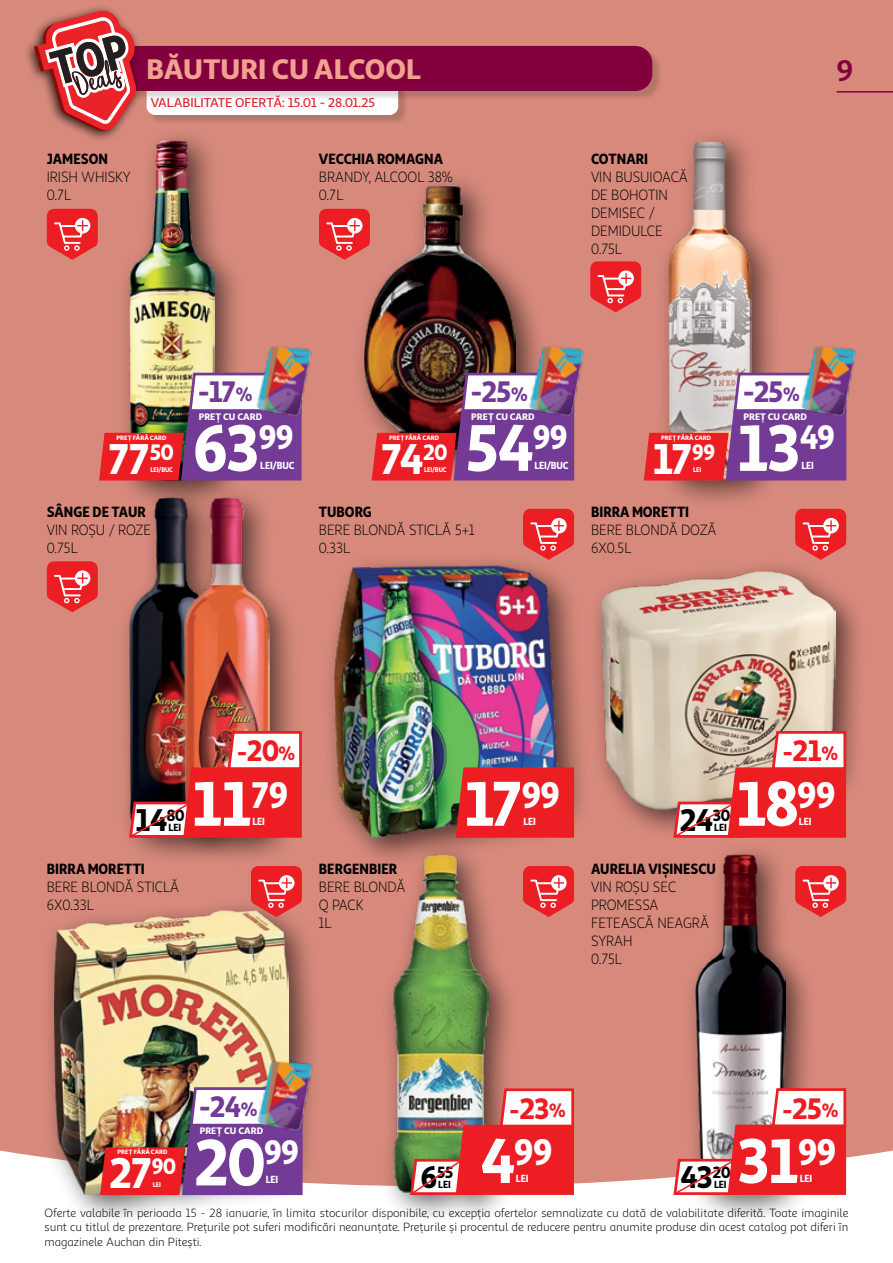
<style>
.page{position:relative;width:893px;height:1263px;background:#fff}
.page>*{position:absolute;margin:0;border:0;box-sizing:border-box;transform-origin:0 0}
.t1{font:900 66px "Sana Sans Alt";letter-spacing:-.04em;color:#fff;scale:.9 1}
.t2{font:900 63.6px "Sana Sans Alt";letter-spacing:-.025em;color:#fff;scale:.9 1}
.t3{font:900 43.5px "Sana Sans Alt";letter-spacing:-.06em;color:#fff;scale:.9 1}
.t4{font:900 37.5px "Sana Sans Alt";color:#fff;scale:.9 1}
.t5{font:900 31.65px "Sana Sans Alt";color:#000;scale:.9 1}
.t6{font:900 30px "Sana Sans Alt";letter-spacing:-.065em;color:#733a96;scale:.9 1}
.t7{font:900 30px "Sana Sans Alt";letter-spacing:-.045em;color:#ed1d24;scale:.9 1}
.t8{font:700 30px "Sana Sans Alt";color:#83003f}
.t9{font:900 28.5px "Sana Sans Alt";color:#f1a18f}
.t10{font:900 16.5px "Sana Sans Alt";color:#000;scale:.9 1}
.t11{font:15px/18px "Sana Sans Alt";color:#000;scale:.9 1}
.t12{font:900 15px "Sana Sans Alt";color:#000;scale:.9 1}
.t13{font:500 12.9px "Sana Sans Alt";letter-spacing:-.01em;color:#d92632}
.t14{font:12px/14.4px "Sana Sans Alt";letter-spacing:-.005em;color:#000;text-align:justify}
.t15{font:900 10.5px "Sana Sans Alt";letter-spacing:-.02em;color:#fff;scale:.9 1}
.t16{font:900 10.5px "Sana Sans Alt";letter-spacing:-.02em;color:#000;scale:.9 1}
.t17{font:900 9.6px "Sana Sans Alt";color:#fff}
.t18{font:900 6.9px "Sana Sans Alt";letter-spacing:-.02em;color:#fff;scale:.9 1}
.t19{font:900 6.45px "Sana Sans Alt";color:#fff}
.s1{font-size:19.5px}
.s2{font-size:26.25px}
.s3{font-size:63.45px}
.s4{font-size:31.65px}
</style>
<div class="page">
<div style="left:0;top:0;width:893px;height:1186px;background:#d78a7c"></div>
<div style="left:148px;top:83px;width:260px;height:42px;background:#000;opacity:.15"></div>
<div style="left:147px;top:81px;width:251px;height:34px;background:#fff;border-radius:9px"></div>
<div style="left:123px;top:48px;width:540px;height:53px;background:#000;opacity:.15"></div>
<div style="left:121px;top:46px;width:531px;height:45px;background:#83003f;border-radius:17px"></div>
<div style="left:23px;top:4px;width:120px;height:138px;background:#000;opacity:.75"></div>
<svg style="left:34px;top:11px;width:102px;height:120px;background:#c16563"></svg>
<hr style="left:837px;top:91px;width:56px;height:2px;background:#83003f">
<div style="left:116px;top:126px;width:129px;height:386px;background:#000;opacity:.6"></div>
<img style="left:129px;top:140px;width:85px;height:231px">
<div style="left:655px;top:127px;width:127px;height:383px;background:#000;opacity:.6"></div>
<img style="left:667px;top:140px;width:85px;height:231px">
<div style="left:116px;top:484px;width:130px;height:382px;background:#000;opacity:.6"></div>
<img style="left:130px;top:498px;width:42px;height:231px">
<div style="left:172px;top:484px;width:129px;height:382px;background:#000;opacity:.6"></div>
<img style="left:185px;top:498px;width:84px;height:231px">
<div style="left:351px;top:172px;width:197px;height:310px;background:#000;opacity:.6"></div>
<img style="left:365px;top:186px;width:151px;height:264px">
<div style="left:379px;top:842px;width:140px;height:383px;background:#000;opacity:.6"></div>
<img style="left:392px;top:869px;width:96px;height:326px">
<div style="left:682px;top:841px;width:136px;height:384px;background:#000;opacity:.6"></div>
<img style="left:695px;top:855px;width:91px;height:231px">
<div style="left:321px;top:552px;width:269px;height:317px;background:#000;opacity:.6"></div>
<img style="left:334px;top:566px;width:225px;height:272px">
<div style="left:587px;top:557px;width:280px;height:284px;background:#000;opacity:.6"></div>
<img style="left:601px;top:571px;width:235px;height:239px">
<div style="left:40px;top:896px;width:280px;height:330px;background:#000;opacity:.6"></div>
<img style="left:55px;top:910px;width:234px;height:285px">
<svg style="left:644px;top:371px;width:204px;height:109px;background:#b36a8f"></svg>
<img style="left:796px;top:338px;width:65px;height:83px">
<div style="left:455px;top:767px;width:119px;height:71px;background:#ed1d24"></div>
<img style="left:128px;top:729px;width:175px;height:110px">
<svg style="left:672px;top:729px;width:175px;height:110px"></svg>
<img style="left:409px;top:1087px;width:166px;height:109px">
<svg style="left:672px;top:1086px;width:175px;height:110px"></svg>
<svg style="left:46px;top:209px;width:52px;height:51px;background:#eb4d4f"></svg>
<svg style="left:46px;top:561px;width:52px;height:51px;background:#eb4c4f"></svg>
<svg style="left:523px;top:509px;width:51px;height:51px;background:#eb4c4e"></svg>
<svg style="left:251px;top:866px;width:51px;height:51px;background:#ea4c4e"></svg>
<svg style="left:523px;top:866px;width:51px;height:51px;background:#eb4b4e"></svg>
<svg style="left:795px;top:866px;width:51px;height:51px;background:#eb4b4e"></svg>
<svg style="left:795px;top:509px;width:51px;height:51px;background:#eb4c4e"></svg>
<svg style="left:319px;top:209px;width:51px;height:51px;background:#eb4c4e"></svg>
<svg style="left:590px;top:261px;width:52px;height:51px;background:#eb4c4f"></svg>
<svg style="left:99px;top:371px;width:204px;height:109px;background:#ab637e"></svg>
<img style="left:252px;top:338px;width:64px;height:83px">
<svg style="left:372px;top:371px;width:204px;height:109px;background:#8f4266"></svg>
<img style="left:524px;top:338px;width:65px;height:83px">
<img style="left:100px;top:1085px;width:204px;height:110px">
<img style="left:253px;top:1053px;width:64px;height:82px">
<h3 class="t9" style="left:147px;top:46px;width:276px">BĂUTURI CU ALCOOL</h3>
<p class="t13" style="left:151px;top:93px;width:226px">VALABILITATE OFERTĂ: 15.01 - 28.01.25</p>
<p class="t12" style="left:47px;top:147px;width:70px">JAMESON</p>
<p class="t11" style="left:47px;top:168px;width:95px">IRISH WHISKY<br>0.7L</p>
<p class="t12" style="left:319px;top:147px;width:140px">VECCHIA ROMAGNA</p>
<p class="t11" style="left:319px;top:168px;width:150px">BRANDY, ALCOOL 38%<br>0.7L</p>
<p class="t12" style="left:591px;top:147px;width:65px">COTNARI</p>
<p class="t11" style="left:591px;top:168px;width:109px">VIN BUSUIOACĂ<br>DE BOHOTIN<br>DEMISEC /<br>DEMIDULCE<br>0.75L</p>
<h3 class="t8" style="left:837px;top:51px;width:18px">9</h3>
<h3 class="t6" style="left:198px;top:368px;width:62px">-17<span class="s1">%</span></h3>
<p class="t17" style="left:199px;top:409px;width:65px">PREȚ CU CARD</p>
<h3 class="t6" style="left:471px;top:368px;width:65px">-25<span class="s1">%</span></h3>
<p class="t17" style="left:471px;top:409px;width:65px">PREȚ CU CARD</p>
<h3 class="t6" style="left:743px;top:368px;width:65px">-25<span class="s1">%</span></h3>
<p class="t17" style="left:743px;top:409px;width:65px">PREȚ CU CARD</p>
<p class="t19" style="left:116px;top:432px;width:52px">PREȚ FĂRĂ CARD</p>
<h3 class="t3" style="left:108px;top:424px;width:75px">77<sup>50</sup></h3>
<p class="t18" style="left:150px;top:464px;width:27px">LEI/BUC</p>
<h1 class="t1" style="left:193px;top:395px;width:113px">63<sup>99</sup></h1>
<p class="t15" style="left:260px;top:457px;width:40px">LEI/BUC</p>
<p class="t19" style="left:389px;top:432px;width:52px">PREȚ FĂRĂ CARD</p>
<h3 class="t3" style="left:380px;top:424px;width:76px">74<sup>20</sup></h3>
<p class="t18" style="left:424px;top:464px;width:27px">LEI/BUC</p>
<h1 class="t1" style="left:465px;top:395px;width:116px">54<sup>99</sup></h1>
<p class="t15" style="left:534px;top:457px;width:40px">LEI/BUC</p>
<p class="t19" style="left:661px;top:432px;width:52px">PREȚ FĂRĂ CARD</p>
<h3 class="t3" style="left:653px;top:424px;width:71px">17<sup>99</sup></h3>
<p class="t18" style="left:693px;top:464px;width:11px">LEI</p>
<h1 class="t1" style="left:737px;top:395px;width:110px">13<sup>49</sup></h1>
<p class="t15" style="left:801px;top:457px;width:15px">LEI</p>
<p class="t12" style="left:47px;top:500px;width:112px">SÂNGE DE TAUR</p>
<p class="t11" style="left:47px;top:521px;width:117px">VIN ROȘU / ROZE<br>0.75L</p>
<p class="t12" style="left:319px;top:500px;width:60px">TUBORG</p>
<p class="t11" style="left:319px;top:521px;width:175px">BERE BLONDĂ STICLĂ 5+1<br>0.33L</p>
<p class="t12" style="left:591px;top:500px;width:111px">BIRRA MORETTI</p>
<p class="t11" style="left:591px;top:521px;width:141px">BERE BLONDĂ DOZĂ<br>6X0.5L</p>
<h3 class="t7" style="left:237px;top:727px;width:66px"><span class="s2">-</span>20<span class="s1">%</span></h3>
<h2 class="t2" style="left:192px;top:753px;width:108px">11<sup>79</sup></h2>
<h3 class="t5" style="left:135px;top:795px;width:56px">14<sup>80</sup></h3>
<p class="t15" style="left:252px;top:813px;width:15px">LEI</p>
<p class="t16" style="left:169px;top:819px;width:15px">LEI</p>
<p class="t12" style="left:47px;top:857px;width:111px">BIRRA MORETTI</p>
<p class="t11" style="left:47px;top:878px;width:149px">BERE BLONDĂ STICLĂ<br>6X0.33L</p>
<p class="t12" style="left:319px;top:857px;width:89px">BERGENBIER</p>
<p class="t11" style="left:319px;top:878px;width:98px">BERE BLONDĂ<br>Q PACK<br>1L</p>
<h2 class="t2" style="left:465px;top:753px;width:108px">17<sup>99</sup></h2>
<p class="t15" style="left:523px;top:813px;width:15px">LEI</p>
<h3 class="t7" style="left:783px;top:727px;width:63px"><span class="s2">-</span>21<span class="s1">%</span></h3>
<h2 class="t2" style="left:737px;top:753px;width:111px">18<sup>99</sup></h2>
<h3 class="t5" style="left:680px;top:795px;width:58px">24<sup>30</sup></h3>
<p class="t15" style="left:799px;top:813px;width:15px">LEI</p>
<p class="t16" style="left:714px;top:819px;width:15px">LEI</p>
<p class="t12" style="left:591px;top:857px;width:140px">AURELIA VIȘINESCU</p>
<p class="t11" style="left:591px;top:878px;width:132px">VIN ROȘU SEC<br>PROMESSA<br>FETEASCĂ NEAGRĂ<br>SYRAH<br>0.75L</p>
<h3 class="t6" style="left:199px;top:1083px;width:66px">-24<span class="s1">%</span></h3>
<p class="t17" style="left:200px;top:1123px;width:65px">PREȚ CU CARD</p>
<h3 class="t7" style="left:782px;top:1084px;width:64px"><span class="s2">-</span>25<span class="s1">%</span></h3>
<h2 class="t2" style="left:736px;top:1110px;width:113px">31<sup>99</sup></h2>
<h3 class="t7" style="left:510px;top:1084px;width:64px"><span class="s2">-</span>23<span class="s1">%</span></h3>
<h3 class="t4" style="left:481px;top:1122px;width:81px"><span class="s3">4</span>99</h3>
<h1 class="t1" style="left:193px;top:1110px;width:119px">20<sup>99</sup></h1>
<p class="t19" style="left:117px;top:1147px;width:52px">PREȚ FĂRĂ CARD</p>
<h3 class="t3" style="left:109px;top:1139px;width:76px">27<sup>90</sup></h3>
<h3 class="t5" style="left:680px;top:1152px;width:57px">43<sup>20</sup></h3>
<p class="t15" style="left:800px;top:1170px;width:15px">LEI</p>
<h3 class="t10" style="left:421px;top:1159px;width:38px"><span class="s4">6</span>55</h3>
<p class="t15" style="left:516px;top:1170px;width:15px">LEI</p>
<p class="t15" style="left:266px;top:1171px;width:15px">LEI</p>
<p class="t14" style="left:45px;top:1206px;width:805px">Oferte valabile în perioada 15 - 28 ianuarie, în limita stocurilor disponibile, cu excepția ofertelor semnalizate cu dată de valabilitate diferită. Toate imaginile sunt cu titlul de prezentare. Prețurile pot suferi modificări neanunțate. Prețurile și procentul de reducere pentru anumite produse din acest catalog pot diferi în magazinele Auchan din Pitești.</p>
<p class="t16" style="left:714px;top:1176px;width:15px">LEI</p>
<p class="t16" style="left:438px;top:1176px;width:15px">LEI</p>
<p class="t18" style="left:153px;top:1179px;width:11px">LEI</p>
</div>
